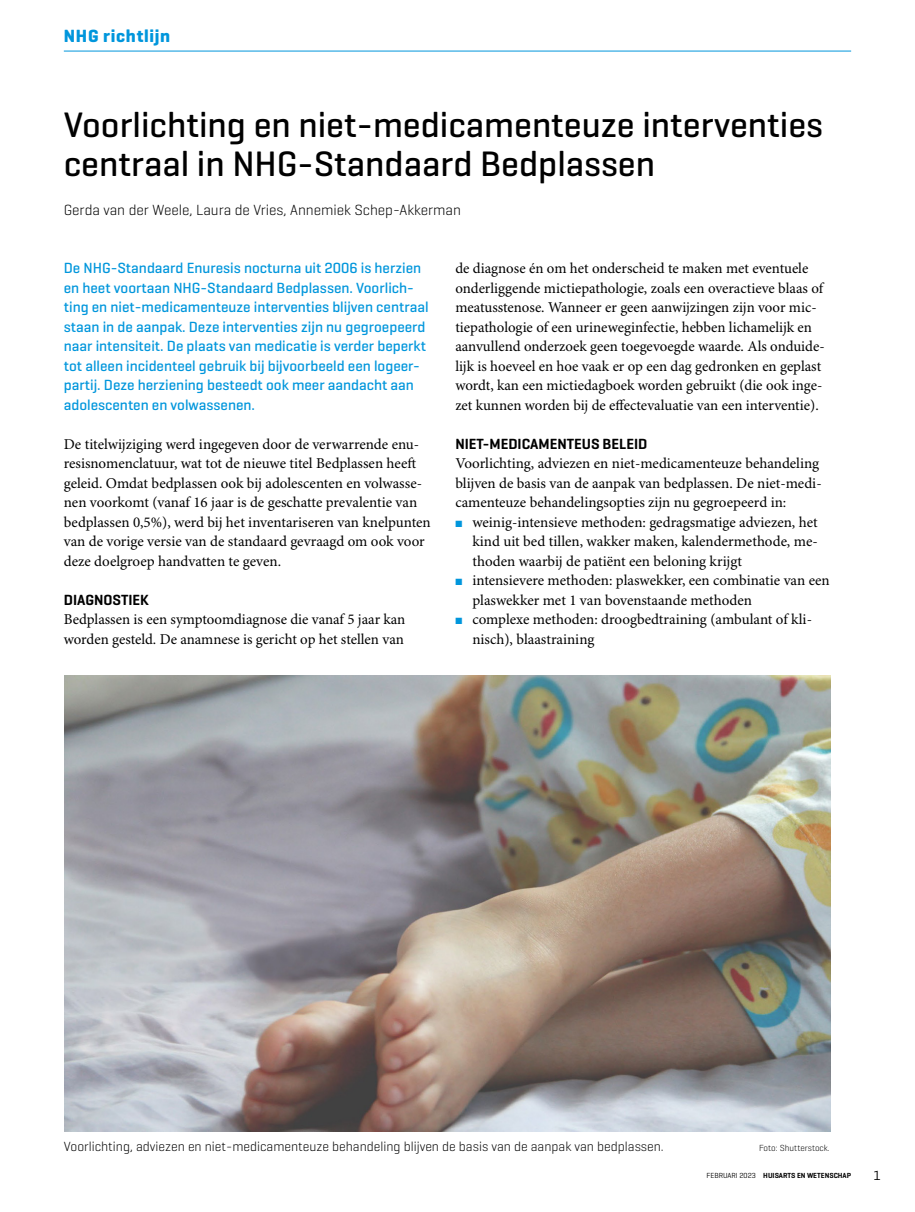
<style>
.page{position:relative;width:915px;height:1212px;background:#fff}
.page>*{position:absolute;margin:0;border:0;box-sizing:border-box;transform-origin:0 0}
.Title_artikelkop{font:500 36px/39px "Geogrotesque";color:#000}
.t1{font:700 18px "Geogrotesque";letter-spacing:.04em;color:#0096dc}
.Para_broodtekst{font:15px/19.5px "Minion Pro";color:#000}
.Para_intro{font:500 15px/19.5px "Geogrotesque";color:#0096dc}
.Author_auteur{font:300 15px "Geogrotesque";color:#000}
.SectionHeading_1_tus{font:600 15px "Geogrotesque";color:#000}
.Image_Caption_figuur{font:300 13.5px "Geogrotesque";color:#000}
.t2{font:13.5px "Geogrotesque";color:#000}
.Image_Caption_figuur-2{font:300 9px "Geogrotesque";color:#000}
.t3{font:600 7.5px "Geogrotesque";color:#000}
.t4{font:7.5px "Geogrotesque";color:#000}
.s1{color:#0096dc}
.s2{font-weight:400}
</style>
<div class="page">
<hr style="left:64px;top:51px;width:786px;height:1px;background:#0096dc">
<img style="left:65px;top:675px;width:765px;height:456px">
<p class="t1" style="left:64px;top:25px;width:108px">NHG richtlijn</p>
<p class="Title_artikelkop" style="left:64px;top:104px;width:760px">Voorlichting en niet-medicamenteuze interventies centraal in NHG-Standaard Bedplassen</p>
<p class="Author_auteur" style="left:64px;top:200px;width:398px">Gerda van der Weele, Laura de Vries, Annemiek Schep-Akkerman</p>
<p class="Para_intro" style="left:64px;top:258px;width:366px">De NHG-Standaard Enuresis nocturna uit 2006 is herzien en heet voortaan NHG-Standaard Bedplassen. Voorlich&shy;ting en niet-medicamenteuze interventies blijven centraal staan in de aanpak. Deze interventies zijn nu gegroepeerd naar intensiteit. De plaats van medicatie is verder beperkt tot alleen incidenteel gebruik bij bijvoorbeeld een logeer&shy;partij. Deze herziening besteedt ook meer aandacht aan adolescenten en volwassenen.</p>
<p class="Para_broodtekst" style="left:64px;top:435px;width:368px">De titelwijziging werd ingegeven door de verwarrende enu&shy;resisnomenclatuur, wat tot de nieuwe titel Bedplassen heeft geleid. Omdat bedplassen ook bij adolescenten en volwasse&shy;nen voorkomt (vanaf 16 jaar is de geschatte prevalentie van bedplassen 0,5%), werd bij het inventariseren van knelpunten van de vorige versie van de standaard gevraagd om ook voor deze doelgroep handvatten te geven.</p>
<p class="SectionHeading_1_tus" style="left:64px;top:590px;width:87px">DIAGNOSTIEK</p>
<p class="Para_broodtekst" style="left:64px;top:610px;width:343px">Bedplassen is een symptoomdiagnose die vanaf 5 jaar kan worden gesteld. De anamnese is gericht op het stellen van</p>
<p class="Para_broodtekst" style="left:455px;top:259px;width:371px">de diagnose én om het onderscheid te maken met eventuele onderliggende mictiepathologie, zoals een overactieve blaas of meatusstenose. Wanneer er geen aanwijzingen zijn voor mic&shy;tiepathologie of een urineweginfectie, hebben lichamelijk en aanvullend onderzoek geen toegevoegde waarde. Als onduide&shy;lijk is hoeveel en hoe vaak er op een dag gedronken en geplast wordt, kan een mictiedagboek worden gebruikt (die ook inge&shy;zet kunnen worden bij de effectevaluatie van een interventie).</p>
<p class="SectionHeading_1_tus" style="left:455px;top:434px;width:193px">NIET-MEDICAMENTEUS BELEID</p>
<p class="Para_broodtekst" style="left:455px;top:454px;width:367px">Voorlichting, adviezen en niet-medicamenteuze behandeling blijven de basis van de aanpak van bedplassen. De niet-medi&shy;camenteuze behandelingsopties zijn nu gegroepeerd in:</p>
<p class="Para_broodtekst" style="left:472px;top:513px;width:347px;text-align:justify;text-indent:-17px"><span class="s1">■</span> weinig-intensieve methoden: gedragsmatige adviezen, het kind uit bed tillen, wakker maken, kalendermethode, me&shy;thoden waarbij de patiënt een beloning krijgt</p>
<p class="Para_broodtekst" style="left:472px;top:571px;width:359px;text-indent:-17px"><span class="s1">■</span> intensievere methoden: plaswekker, een combinatie van een plaswekker met 1 van bovenstaande methoden</p>
<p class="Para_broodtekst" style="left:472px;top:610px;width:341px;text-indent:-17px"><span class="s1">■</span> complexe methoden: droogbedtraining (ambulant of kli&shy;nisch), blaastraining</p>
<p class="Image_Caption_figuur" style="left:64px;top:1138px;width:601px">Voorlichting, adviezen en niet-medicamenteuze behandeling blijven de basis van de aanpak van bedplassen.</p>
<p class="Image_Caption_figuur-2" style="left:759px;top:1142px;width:72px">Foto: Shutterstock.</p>
<p class="t3" style="left:706px;top:1171px;width:146px"><span class="s2">FEBRUARI 2023</span> HUISARTS EN WETENSCHAP</p>
<p class="t4" style="left:715px;top:1171px;width:42px">MAAND 0 00</p>
<p class="t2" style="left:873px;top:1166px;width:9px">1</p>
</div>
